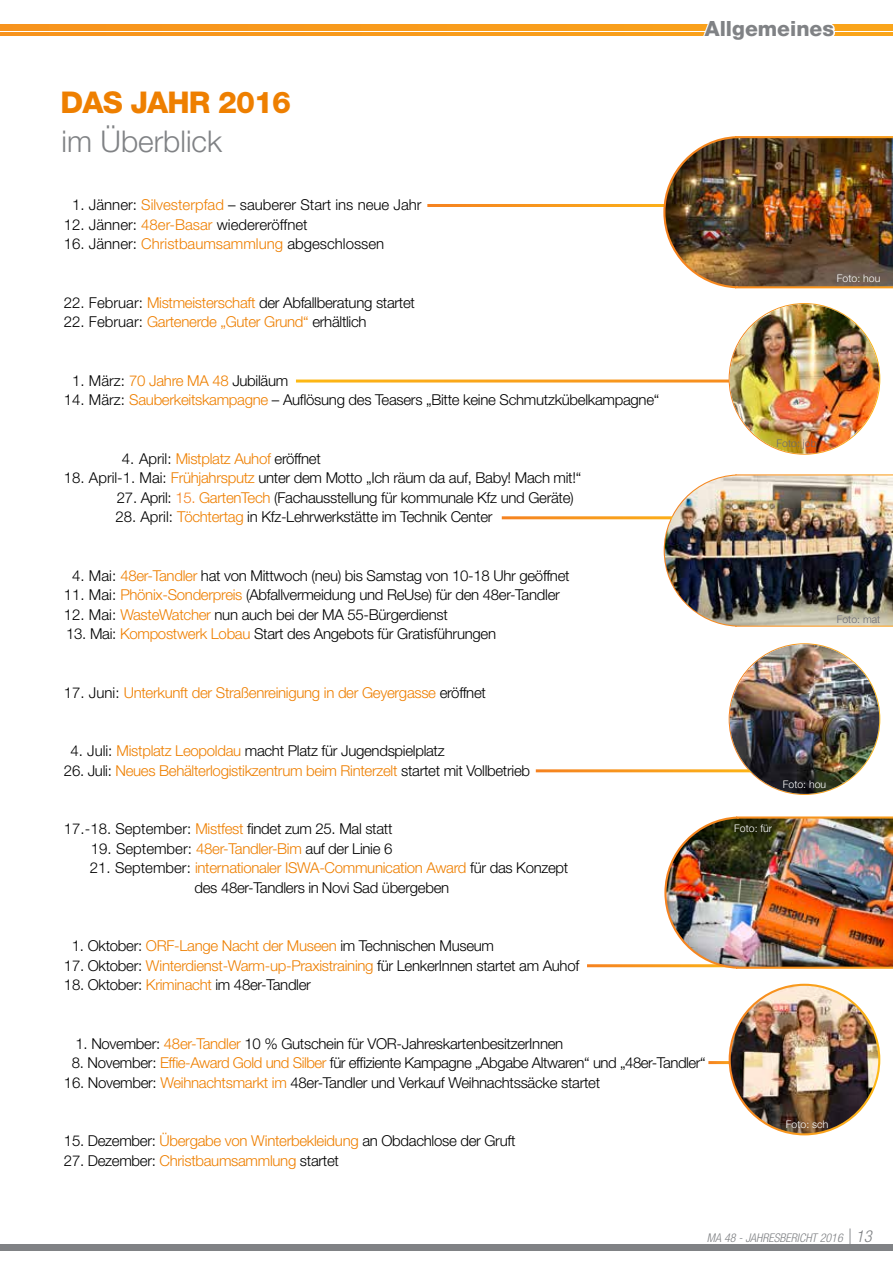
<style>
.page{position:relative;width:893px;height:1263px;background:#fff}
.page>*{position:absolute;margin:0;border:0;box-sizing:border-box;transform-origin:0 0}
.t1{font:800 30px "Helvetica Neue LT Std";letter-spacing:-.03em;color:#ee7f00}
.t2{font:300 30px "Helvetica Neue LT Std";color:#808285}
.t3{font:800 21px "Helvetica Neue LT Std";color:#808285}
.t4{font:300 15px/19.5px "Helvetica Neue LT Std";letter-spacing:-.02em;color:#000}
.t5{font:300 15px "Helvetica Neue LT Std";letter-spacing:-.02em;color:#ee7f00}
.t6{font:300 15px "Helvetica Neue LT Std";color:#000}
.t7{font:italic 300 condensed 12px "Helvetica Neue LT Std";color:#808285}
.t8{font:300 10.5px "Helvetica Neue LT Std";color:#fff}
.t9{font:300 10.5px "Helvetica Neue LT Std";color:#6a6a74}
.s1{color:#ee7f00}
.s2{color:#000}
.s3{color:#f58220}
.s4{font-size:16.5px}
</style>
<div class="page">
<div style="left:0;top:1244px;width:893px;height:6px;background:#808285"></div>
<svg style="left:663px;top:474px;width:230px;height:153px"></svg>
<img style="left:662px;top:136px;width:231px;height:153px">
<img style="left:730px;top:304px;width:149px;height:150px;border-radius:75px">
<hr style="left:502px;top:516px;width:207px;height:3px;background:#fff">
<img style="left:665px;top:475px;width:228px;height:151px">
<img style="left:730px;top:644px;width:149px;height:150px;border-radius:75px">
<img style="left:663px;top:816px;width:230px;height:153px">
<img style="left:730px;top:985px;width:149px;height:149px;border-radius:75px">
<div style="left:0;top:24px;width:893px;height:7px;background:#f99b1c"></div>
<hr style="left:0;top:33px;width:893px;height:2px;background:#f99b1c">
<svg style="left:701px;top:24px;width:18px;height:12px"></svg>
<div style="left:719px;top:20px;width:7px;height:18px;border:3px solid #fff"></div>
<div style="left:726px;top:20px;width:6px;height:18px;border:3px solid #fff"></div>
<svg style="left:730px;top:20px;width:106px;height:18px"></svg>
<h1 class="t1" style="left:61px;top:84px;width:232px">DAS JAhr 2016</h1>
<h1 class="t2" style="left:62px;top:122px;width:162px">im Überblick</h1>
<p class="t6" style="left:72px;top:195px;width:351px">1. Jänner: <span class="s1">Silvesterpfad</span> – sauberer Start ins neue Jahr</p>
<p class="t6" style="left:64px;top:215px;width:245px">12. Jänner: <span class="s1">48er-Basar</span> wiedereröffnet</p>
<p class="t6" style="left:64px;top:234px;width:322px">16. Jänner: <span class="s1">Christbaumsammlung</span> abgeschlossen</p>
<p class="t4" style="left:64px;top:292px;width:353px">22. Februar: <span class="s1">Mistmeisterschaft</span> der Abfallberatung startet</p>
<p class="t5" style="left:64px;top:312px;width:304px"><span class="s2">22. Februar:</span> Gartenerde „Guter Grund“ <span class="s2">erhältlich</span></p>
<p class="t4" style="left:72px;top:370px;width:218px">1. März: <span class="s1">70 Jahre MA 48</span> Jubiläum</p>
<p class="t4" style="left:64px;top:390px;width:597px">14. März: <span class="s1">Sauberkeitskampagne</span> – Auflösung des Teasers „Bitte keine Schmutzkübelkampagne“</p>
<p class="t4" style="left:122px;top:448px;width:200px">4. April: <span class="s1">Mistplatz Auhof</span> eröffnet</p>
<p class="t4" style="left:64px;top:468px;width:519px">18. April-1. Mai: <span class="s1">Frühjahrsputz</span> unter dem Motto „Ich räum da auf, Baby! Mach mit!“</p>
<p class="t4" style="left:117px;top:487px;width:458px">27. April: <span class="s3">15.</span> <span class="s1">GartenTech</span> (Fachausstellung für kommunale Kfz und Geräte)</p>
<p class="t4" style="left:115px;top:507px;width:379px">28. April: <span class="s1">Töchtertag</span> in Kfz-Lehrwerkstätte im Technik Center</p>
<p class="t4" style="left:72px;top:565px;width:499px">4. Mai: <span class="s1">48er-Tandler</span> hat von Mittwoch (neu) bis Samstag von 10-18 Uhr geöffnet</p>
<p class="t4" style="left:64px;top:585px;width:497px">11. Mai: <span class="s1">Phönix-Sonderpreis</span> (Abfallvermeidung und ReUse) für den 48er-Tandler</p>
<p class="t4" style="left:64px;top:604px;width:385px">12. Mai: <span class="s1">WasteWatcher</span> nun auch bei der MA 55-Bürgerdienst</p>
<p class="t4" style="left:66px;top:624px;width:431px">13. Mai: <span class="s1">Kompostwerk Lobau</span> Start des Angebots für Gratisführungen</p>
<p class="t5" style="left:64px;top:683px;width:423px"><span class="s2">17. Juni:</span> Unterkunft der Straßenreinigung in der Geyergasse <span class="s2">eröffnet</span></p>
<p class="t4" style="left:70px;top:741px;width:376px">4. Juli: <span class="s1">Mistplatz Leopoldau</span> macht Platz für Jugendspielplatz</p>
<p class="t5" style="left:64px;top:761px;width:468px"><span class="s2">26. Juli:</span> Neues Behälterlogistikzentrum beim Rinterzelt <span class="s2">startet mit Vollbetrieb</span></p>
<p class="t4" style="left:64px;top:819px;width:330px">17.-18. September: <span class="s1">Mistfest</span> findet zum 25. Mal statt</p>
<p class="t4" style="left:91px;top:838px;width:303px">19. September: <span class="s1">48er-Tandler-Bim</span> auf der Linie 6</p>
<p class="t4" style="left:194px;top:858px;width:375px;text-indent:-105px">21. September: <span class="s1">internationaler ISWA-Communication Award</span> für das Konzept des 48er-Tandlers in Novi Sad übergeben</p>
<p class="t4" style="left:72px;top:936px;width:424px">1. Oktober: <span class="s1">ORF-Lange Nacht der Museen</span> im Technischen Museum</p>
<p class="t4" style="left:64px;top:955px;width:517px">17. Oktober: <span class="s1">Winterdienst-Warm-up-Praxistraining</span> für LenkerInnen startet am Auhof</p>
<p class="t4" style="left:64px;top:975px;width:249px">18. Oktober: <span class="s1">Kriminacht</span> im 48er-Tandler</p>
<h2 class="t3" style="left:705px;top:16px;width:131px">Allgemeines</h2>
<p class="t8" style="left:837px;top:272px;width:45px">Foto: hou</p>
<p class="t9" style="left:777px;top:436px;width:42px">Foto: job</p>
<p class="t9" style="left:837px;top:613px;width:45px">Foto: mat</p>
<p class="t8" style="left:783px;top:778px;width:45px">Foto: hou</p>
<p class="t8" style="left:734px;top:821px;width:39px">Foto: für</p>
<p class="t4" style="left:76px;top:1033px;width:489px">1. November: <span class="s1">48er-Tandler</span> 10 % Gutschein für VOR-JahreskartenbesitzerInnen</p>
<p class="t4" style="left:72px;top:1053px;width:635px">8. November: <span class="s1">Effie-Award Gold und Silber</span> für effiziente Kampagne „Abgabe Altwaren“ und „48er-Tandler“</p>
<p class="t4" style="left:64px;top:1072px;width:538px">16. November: <span class="s1">Weihnachtsmarkt im</span> 48er-Tandler und Verkauf Weihnachtssäcke startet</p>
<p class="t4" style="left:64px;top:1131px;width:453px">15. Dezember: <span class="s1">Übergabe von Winterbekleidung</span> an Obdachlose der Gruft</p>
<p class="t4" style="left:64px;top:1150px;width:276px">27. Dezember: <span class="s1">Christbaumsammlung</span> startet</p>
<p class="t8" style="left:786px;top:1118px;width:44px">Foto: sch</p>
<p class="t7" style="left:707px;top:1231px;width:166px">MA 48 - JAHRESBERICHT 2016 <span class="s4">| 13</span></p>
</div>
